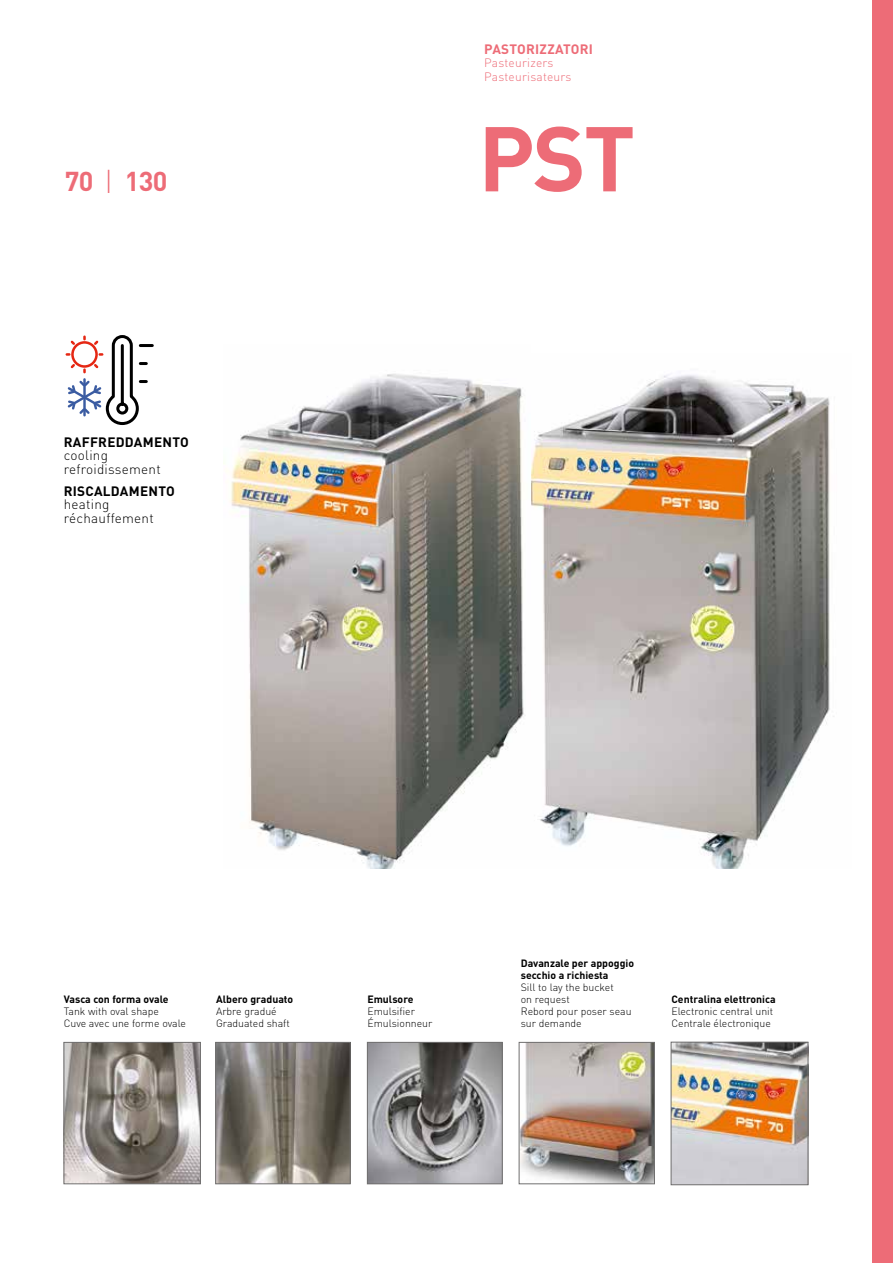
<style>
.page{position:relative;width:893px;height:1263px;background:#fff}
.page>*{position:absolute;margin:0;border:0;box-sizing:border-box;transform-origin:0 0}
.t1{font:700 90.3px "DIN";color:#ed6c77}
.t2{font:700 27px "DIN";color:#ed6c77}
.t3{font:300 13.5px/13.5px "DIN";letter-spacing:.02em;color:#000}
.t4{font:700 13.5px "DIN";letter-spacing:.02em;color:#000}
.t5{font:700 13.5px "DIN";letter-spacing:.02em;color:#ed6c77}
.t6{font:300 12px/13.5px "DIN";letter-spacing:.02em;color:#ed6c77}
.t7{font:300 10.5px/12px "DIN";color:#000}
.t8{font:700 10.5px/12px "DIN";color:#000}
.s1{font-weight:300}
</style>
<div class="page">
<img style="left:673px;top:1044px;width:133px;height:139px">
<div style="left:671px;top:1042px;width:137px;height:143px;border:1px solid #706f6f"></div>
<div style="left:872px;top:0;width:21px;height:1263px;background:#ed6c77"></div>
<svg style="left:65px;top:335px;width:89px;height:90px"></svg>
<img style="left:66px;top:1044px;width:133px;height:138px">
<div style="left:64px;top:1042px;width:137px;height:142px;border:1px solid #706f6f"></div>
<img style="left:369px;top:1044px;width:131px;height:138px">
<div style="left:367px;top:1042px;width:135px;height:142px;border:1px solid #706f6f"></div>
<img style="left:217px;top:1044px;width:131px;height:138px">
<div style="left:215px;top:1042px;width:135px;height:142px;border:1px solid #706f6f"></div>
<img style="left:521px;top:1044px;width:132px;height:138px">
<div style="left:519px;top:1042px;width:136px;height:142px;border:1px solid #706f6f"></div>
<img style="left:531px;top:374px;width:303px;height:494px">
<img style="left:224px;top:374px;width:300px;height:494px">
<h2 class="t2" style="left:65px;top:164px;width:104px">70 <span class="s1">|</span> 130</h2>
<p class="t4" style="left:64px;top:433px;width:126px">RAFFREDDAMENTO</p>
<p class="t3" style="left:64px;top:449px;width:99px">cooling refroidissement</p>
<p class="t4" style="left:64px;top:482px;width:112px">RISCALDAMENTO</p>
<p class="t3" style="left:64px;top:498px;width:92px">heating réchauffement</p>
<p class="t5" style="left:484px;top:40px;width:110px">PASTORIZZATORI</p>
<p class="t6" style="left:484px;top:56px;width:89px">Pasteurizers<br>Pasteurisateurs</p>
<h1 class="t1" style="left:478px;top:100px;width:159px">PST</h1>
<p class="t8" style="left:64px;top:993px;width:106px">Vasca con forma ovale</p>
<p class="t7" style="left:64px;top:1005px;width:124px">Tank with oval shape<br>Cuve avec une forme ovale</p>
<p class="t8" style="left:216px;top:993px;width:79px">Albero graduato</p>
<p class="t7" style="left:216px;top:1005px;width:75px">Arbre gradué<br>Graduated shaft</p>
<p class="t8" style="left:367px;top:993px;width:48px">Emulsore</p>
<p class="t7" style="left:367px;top:1005px;width:67px">Emulsifier<br>Émulsionneur</p>
<p class="t8" style="left:521px;top:956px;width:115px">Davanzale per appoggio secchio a richiesta</p>
<p class="t7" style="left:521px;top:981px;width:112px">Sill to lay the bucket<br>on request<br>Rebord pour poser seau sur demande</p>
<p class="t8" style="left:671px;top:993px;width:106px">Centralina elettronica</p>
<p class="t7" style="left:671px;top:1005px;width:103px">Electronic central unit<br>Centrale électronique</p>
</div>
